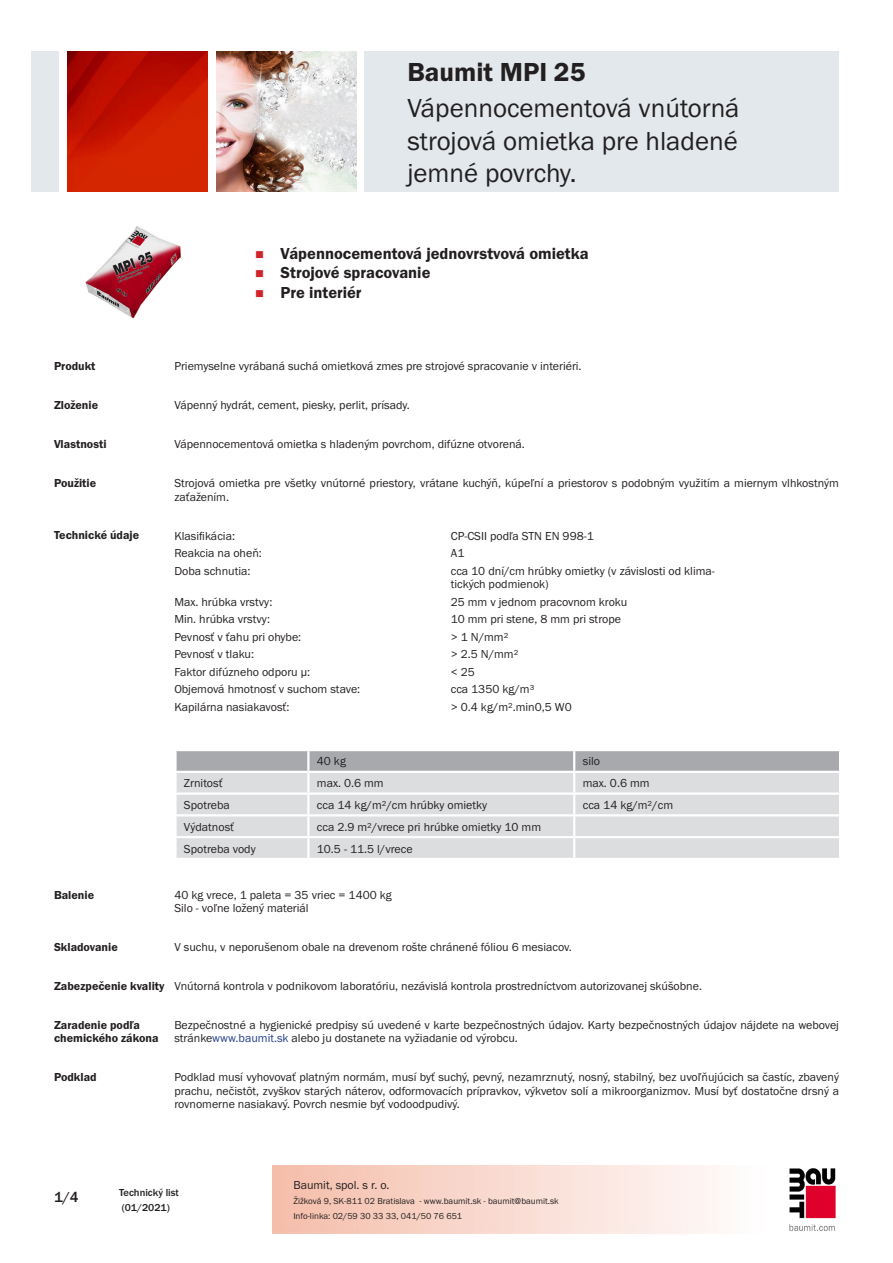
<style>
.page{position:relative;width:893px;height:1263px;background:#fff}
.page>*{position:absolute;margin:0;border:0;box-sizing:border-box;transform-origin:0 0}
.PDS_Produktname_Land{font:27px/32.4px "BM Franklin Gothic URW Boo";color:#231f20;text-align:justify}
.PDS_Produktname{font:27px "BM Franklin Gothic URW Dem";color:#231f20}
.t1{font:16.5px "BM Franklin Gothic URW Dem";color:#231f20}
.t2{font:500 15px "BM Franklin Gothic URW";color:#231f20}
.PDS_Standard{font:12px/13.5px "BM Franklin Gothic URW Boo";color:#231f20}
.PDS_Standard_linksbü{font:12px/13.5px "BM Franklin Gothic URW Boo";color:#231f20}
.PDS_Header{font:12px/13.5px "BM Franklin Gothic URW Dem";color:#231f20}
.t3{font:500 10.5px/15px "BM Franklin Gothic URW";color:#231f20}
.t4{font:9px/15px "BM Franklin Gothic URW Boo";color:#231f20}
.s1{color:#253f8e}
</style>
<div class="page">
<img style="left:789px;top:1168px;width:47px;height:63px">
<div style="left:32px;top:51px;width:27px;height:140px;background:#e2e8eb"></div>
<img style="left:68px;top:52px;width:140px;height:139px">
<img style="left:216px;top:51px;width:141px;height:140px">
<div style="left:365px;top:51px;width:474px;height:140px;background:#e2e8eb"></div>
<img style="left:85px;top:226px;width:96px;height:93px">
<div style="left:177px;top:816px;width:662px;height:42px;background:#dcdddf"></div>
<svg style="left:176px;top:750px;width:664px;height:64px;background:#cfd0d2"></svg>
<hr style="left:307px;top:816px;width:2px;height:20px;background:#fff">
<hr style="left:573px;top:816px;width:2px;height:20px;background:#fff">
<hr style="left:174px;top:836px;width:134px;height:2px;background:#fff">
<hr style="left:308px;top:836px;width:266px;height:2px;background:#fff">
<hr style="left:307px;top:838px;width:2px;height:20px;background:#fff">
<hr style="left:574px;top:836px;width:267px;height:2px;background:#fff">
<hr style="left:573px;top:838px;width:2px;height:20px;background:#fff">
<p class="PDS_Produktname" style="left:407px;top:55px;width:180px">Baumit MPI 25</p>
<p class="PDS_Produktname_Land" style="left:407px;top:92px;width:334px">Vápennocementová vnútorná strojová omietka pre hladené jemné povrchy.</p>
<p class="t1" style="left:281px;top:243px;width:309px">Vápennocementová jednovrstvová omietka</p>
<p class="t1" style="left:281px;top:263px;width:151px">Strojové spracovanie</p>
<p class="t1" style="left:281px;top:282px;width:83px">Pre interiér</p>
<p class="PDS_Header" style="left:54px;top:360px;width:43px">Produkt</p>
<p class="PDS_Standard" style="left:174px;top:360px;width:409px">Priemyselne vyrábaná suchá omietková zmes pre strojové spracovanie v interiéri.</p>
<p class="PDS_Header" style="left:54px;top:399px;width:46px">Zloženie</p>
<p class="PDS_Standard" style="left:174px;top:399px;width:237px">Vápenný hydrát, cement, piesky, perlit, prísady.</p>
<p class="PDS_Header" style="left:54px;top:438px;width:54px">Vlastnosti</p>
<p class="PDS_Standard" style="left:174px;top:438px;width:352px">Vápennocementová omietka s hladeným povrchom, difúzne otvorená.</p>
<p class="PDS_Header" style="left:54px;top:477px;width:44px">Použitie</p>
<p class="PDS_Standard" style="left:174px;top:477px;width:666px">Strojová omietka pre všetky vnútorné priestory, vrátane kuchýň, kúpeľní a priestorov s podobným využitím a miernym vlhkostným zaťažením.</p>
<p class="PDS_Header" style="left:54px;top:529px;width:87px">Technické údaje</p>
<p class="PDS_Standard_linksbü" style="left:174px;top:529px;width:62px">Klasifikácia:</p>
<p class="PDS_Standard_linksbü" style="left:451px;top:529px;width:145px">CP-CSII podľa STN EN 998-1</p>
<p class="PDS_Standard_linksbü" style="left:174px;top:546px;width:89px">Reakcia na oheň:</p>
<p class="PDS_Standard_linksbü" style="left:451px;top:546px;width:15px">A1</p>
<p class="PDS_Standard_linksbü" style="left:174px;top:564px;width:78px">Doba schnutia:</p>
<p class="PDS_Standard_linksbü" style="left:451px;top:564px;width:266px">cca 10 dní/cm hrúbky omietky (v závislosti od klima&shy;tických podmienok)</p>
<p class="PDS_Standard_linksbü" style="left:174px;top:595px;width:100px">Max. hrúbka vrstvy:</p>
<p class="PDS_Standard_linksbü" style="left:451px;top:595px;width:178px">25 mm v jednom pracovnom kroku</p>
<p class="PDS_Standard_linksbü" style="left:174px;top:612px;width:97px">Min. hrúbka vrstvy:</p>
<p class="PDS_Standard_linksbü" style="left:451px;top:612px;width:172px">10 mm pri stene, 8 mm pri strope</p>
<p class="PDS_Standard_linksbü" style="left:174px;top:630px;width:128px">Pevnosť v ťahu pri ohybe:</p>
<p class="PDS_Standard_linksbü" style="left:451px;top:630px;width:59px">&gt; 1 N/mm²</p>
<p class="PDS_Standard_linksbü" style="left:174px;top:647px;width:81px">Pevnosť v tlaku:</p>
<p class="PDS_Standard_linksbü" style="left:451px;top:647px;width:69px">&gt; 2.5 N/mm²</p>
<p class="PDS_Standard_linksbü" style="left:174px;top:665px;width:137px">Faktor difúzneho odporu μ:</p>
<p class="PDS_Standard_linksbü" style="left:451px;top:665px;width:26px">&lt; 25</p>
<p class="PDS_Standard_linksbü" style="left:174px;top:682px;width:187px">Objemová hmotnosť v suchom stave:</p>
<p class="PDS_Standard_linksbü" style="left:451px;top:682px;width:85px">cca 1350 kg/m³</p>
<p class="PDS_Standard_linksbü" style="left:174px;top:700px;width:117px">Kapilárna nasiakavosť:</p>
<p class="PDS_Standard_linksbü" style="left:451px;top:700px;width:123px">&gt; 0.4 kg/m².min0,5 W0</p>
<p class="PDS_Standard_linksbü" style="left:317px;top:755px;width:31px">40 kg</p>
<p class="PDS_Standard_linksbü" style="left:583px;top:755px;width:19px">silo</p>
<p class="PDS_Standard_linksbü" style="left:184px;top:777px;width:40px">Zrnitosť</p>
<p class="PDS_Standard_linksbü" style="left:317px;top:777px;width:68px">max. 0.6 mm</p>
<p class="PDS_Standard_linksbü" style="left:583px;top:777px;width:68px">max. 0.6 mm</p>
<p class="PDS_Standard_linksbü" style="left:184px;top:798px;width:47px">Spotreba</p>
<p class="PDS_Standard_linksbü" style="left:317px;top:798px;width:172px">cca 14 kg/m²/cm hrúbky omietky</p>
<p class="PDS_Standard_linksbü" style="left:583px;top:798px;width:92px">cca 14 kg/m²/cm</p>
<p class="PDS_Standard_linksbü" style="left:184px;top:820px;width:52px">Výdatnosť</p>
<p class="PDS_Standard_linksbü" style="left:317px;top:820px;width:226px">cca 2.9 m²/vrece pri hrúbke omietky 10 mm</p>
<p class="PDS_Standard_linksbü" style="left:184px;top:842px;width:73px">Spotreba vody</p>
<p class="PDS_Standard_linksbü" style="left:317px;top:842px;width:97px">10.5 - 11.5 l/vrece</p>
<p class="PDS_Header" style="left:54px;top:888px;width:42px">Balenie</p>
<p class="PDS_Standard" style="left:174px;top:888px;width:219px">40 kg vrece, 1 paleta = 35 vriec = 1400 kg</p>
<p class="PDS_Standard" style="left:174px;top:902px;width:136px">Silo - voľne ložený materiál</p>
<p class="PDS_Header" style="left:54px;top:940px;width:65px">Skladovanie</p>
<p class="PDS_Standard" style="left:174px;top:940px;width:399px">V suchu, v neporušenom obale na drevenom rošte chránené fóliou 6 mesiacov.</p>
<p class="PDS_Header" style="left:54px;top:979px;width:112px">Zabezpečenie kvality</p>
<p class="PDS_Standard" style="left:174px;top:979px;width:529px">Vnútorná kontrola v podnikovom laboratóriu, nezávislá kontrola prostredníctvom autorizovanej skúšobne.</p>
<p class="PDS_Header" style="left:54px;top:1018px;width:106px">Zaradenie podľa chemického zákona</p>
<p class="PDS_Standard" style="left:174px;top:1018px;width:666px">Bezpečnostné a hygienické predpisy sú uvedené v karte bezpečnostných údajov. Karty bezpečnostných údajov nájdete na webovej stránke<span class="s1">www.baumit.sk</span> alebo ju dostanete na vyžiadanie od výrobcu.</p>
<p class="PDS_Header" style="left:54px;top:1070px;width:44px">Podklad</p>
<p class="PDS_Standard" style="left:174px;top:1070px;width:666px;text-align:justify">Podklad musí vyhovovať platným normám, musí byť suchý, pevný, nezamrznutý, nosný, stabilný, bez uvoľňujúcich sa častíc, zbavený prachu, nečistôt, zvyškov starých náterov, odformovacích prípravkov, výkvetov solí a mikroorganizmov. Musí byť dostatočne drsný a rovnomerne nasiakavý. Povrch nesmie byť vodoodpudivý.</p>
<p class="t2" style="left:54px;top:1188px;width:26px">1/4</p>
<p class="t3" style="left:119px;top:1185px;width:61px">Technický list (01/2021)</p>
<p class="PDS_Standard" style="left:293px;top:1178px;width:98px">Baumit, spol. s r. o.</p>
<p class="t4" style="left:293px;top:1193px;width:267px">Žižková 9, SK-811 02 Bratislava - www.baumit.sk - baumit@baumit.sk<br>Info-linka: 02/59 30 33 33, 041/50 76 651</p>
</div>
